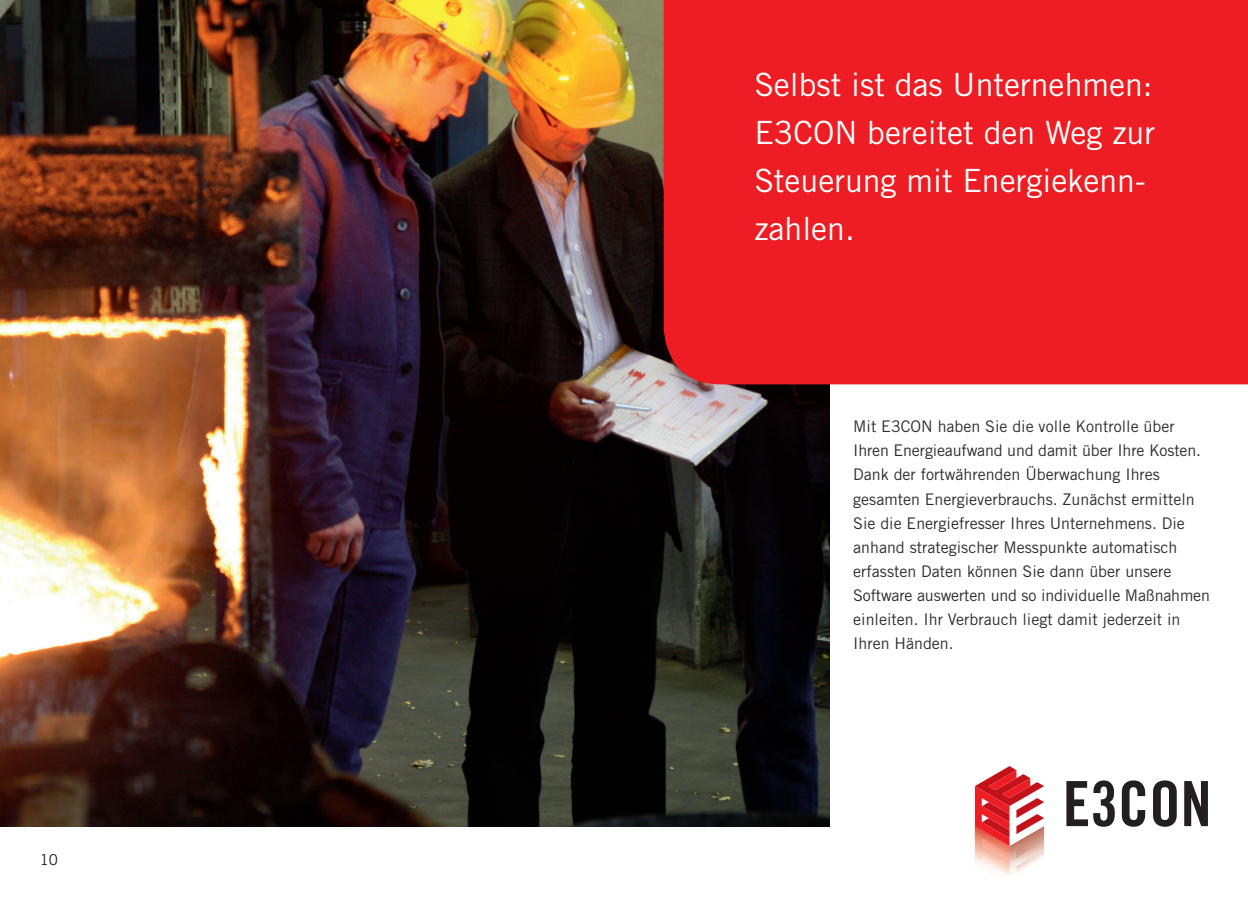
<style>
.page{position:relative;width:1248px;height:908px;background:#fff}
.page>*{position:absolute;margin:0;border:0;box-sizing:border-box;transform-origin:0 0}
.t1{font:62.4px "Trade Gothic LT Std Bd Cn 20";color:#231f20}
.Headline_1{font:32px/48px "Trade Gothic LT Std";color:#fff}
.Subhead{font:16px/24px "Trade Gothic LT Std";color:#2d2b31}
.t2{font:15px "Trade Gothic LT Std";color:#231f20}
</style>
<div class="page">
<img style="left:0;top:0;width:829px;height:825px">
<div style="left:663px;top:0;width:584px;height:384px;background:#ee1d23"></div>
<svg style="left:974px;top:766px;width:69px;height:110px"></svg>
<p class="t2" style="left:40px;top:850px;width:20px">10</p>
<p class="Headline_1" style="left:754px;top:60px;width:402px">Selbst ist das Unternehmen:<br>E3CON bereitet den Weg zur<br>Steuerung mit Energiekenn&shy;zahlen.</p>
<p class="Subhead" style="left:853px;top:414px;width:358px">Mit E3CON haben Sie die volle Kontrolle über Ihren Energieaufwand und damit über Ihre Kosten.<br>Dank der fortwährenden Überwachung Ihres gesamten Energieverbrauchs. Zunächst ermitteln Sie die Energiefresser Ihres Unternehmens. Die anhand strategischer Messpunkte automatisch erfassten Daten können Sie dann über unsere Software auswerten und so individuelle Maßnahmen einleiten. Ihr Verbrauch liegt damit jederzeit in Ihren Händen.</p>
<p class="t1" style="left:1062px;top:765px;width:150px">E3CON</p>
</div>
